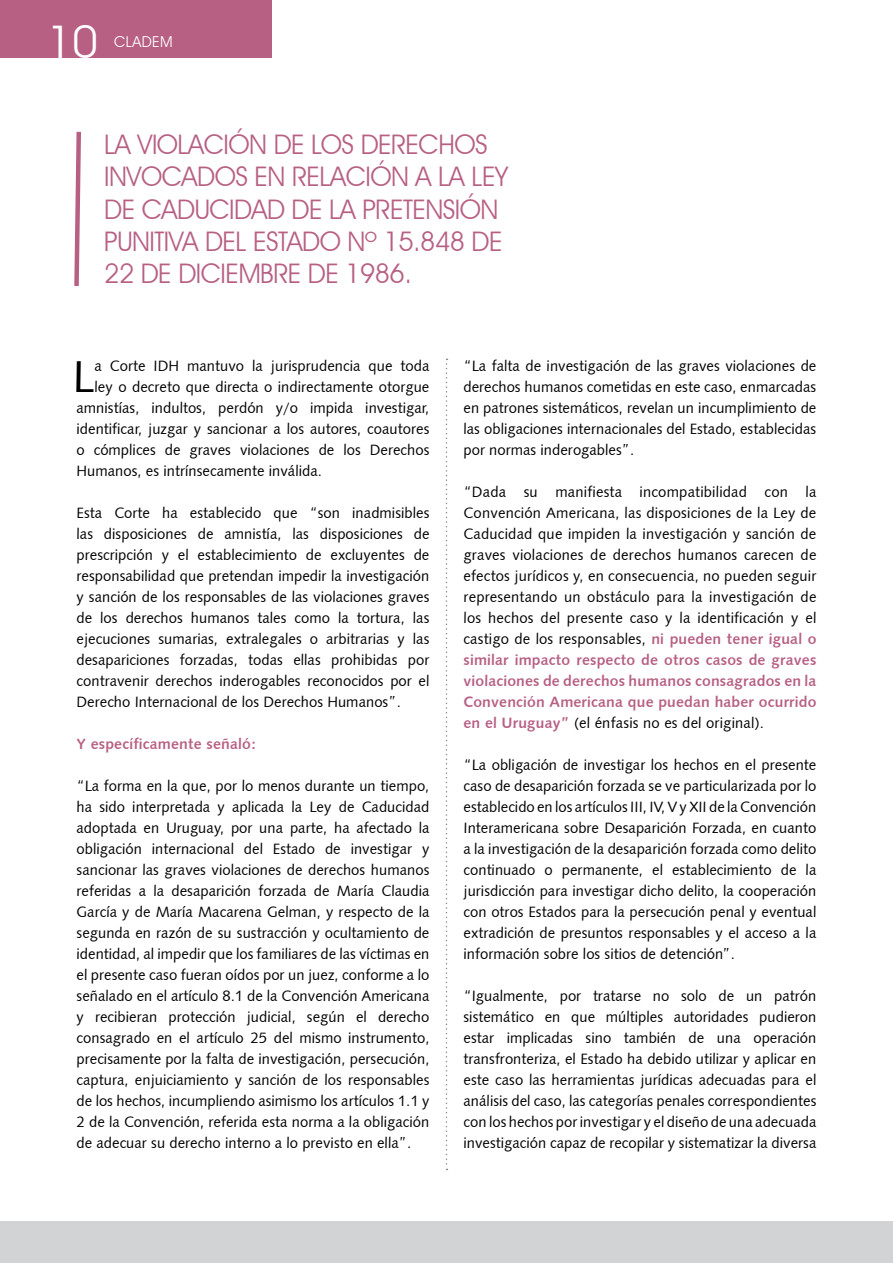
<style>
.page{position:relative;width:893px;height:1263px;background:#fff}
.page>*{position:absolute;margin:0;border:0;box-sizing:border-box;transform-origin:0 0}
.t1{font:45px "Avant Garde IT Cby BT";color:#fff}
.t2{font:44.7px "Humanist 531 BT Roman A";color:#000}
.t3{font:27px/32.4px "Avant Garde IT Cby BT";letter-spacing:-.02em;color:#b76083}
.t4{font:15px/21px "Humanist 531 BT Roman A";color:#000;text-align:justify}
.t5{font:15px/21px "Humanist 531 BT Bold A";letter-spacing:.01em;color:#b76083;text-align:justify}
.t6{font:15px "Avant Garde IT Cby BT";letter-spacing:.03em;color:#fff}
.s1{font-family:"Humanist 531 BT Bold A";color:#b76083}
</style>
<div class="page">
<div style="left:0;top:0;width:272px;height:58px;background:#b76083"></div>
<div style="left:0;top:1221px;width:893px;height:42px;background:#d1d3d4"></div>
<svg style="left:74px;top:131px;width:7px;height:155px"></svg>
<svg style="left:446px;top:359px;width:1px;height:811px"></svg>
<h1 class="t1" style="left:47px;top:15px;width:52px">10</h1>
<p class="t6" style="left:114px;top:33px;width:60px">CLADEM</p>
<h3 class="t3" style="left:104px;top:128px;width:405px">LA VIOLACIÓN DE LOS DERECHOS<br>INVOCADOS EN RELACIÓN A LA LEY<br>DE CADUCIDAD DE LA PRETENSIÓN<br>PUNITIVA DEL ESTADO Nº 15.848 DE<br>22 DE DICIEMBRE DE 1986.</h3>
<h2 class="t2" style="left:73px;top:348px;width:23px">L</h2>
<p class="t4" style="left:94px;top:355px;width:336px">a Corte IDH mantuvo la jurisprudencia que toda</p>
<p class="t4" style="left:94px;top:376px;width:336px">ley o decreto que directa o indirectamente otorgue</p>
<p class="t4" style="left:77px;top:397px;width:354px">amnistías, indultos, perdón y/o impida investigar,</p>
<p class="t4" style="left:77px;top:418px;width:354px">identificar, juzgar y sancionar a los autores, coautores</p>
<p class="t4" style="left:77px;top:439px;width:354px">o cómplices de graves violaciones de los Derechos</p>
<p class="t4" style="left:77px;top:460px;width:247px">Humanos, es intrínsecamente inválida.</p>
<p class="t4" style="left:77px;top:502px;width:354px">Esta Corte ha establecido que “son inadmisibles las disposiciones de amnistía, las disposiciones de prescripción y el establecimiento de excluyentes de responsabilidad que pretendan impedir la investigación y sanción de los responsables de las violaciones graves de los derechos humanos tales como la tortura, las ejecuciones sumarias, extralegales o arbitrarias y las desapariciones forzadas, todas ellas prohibidas por contravenir derechos inderogables reconocidos por el Derecho Internacional de los Derechos Humanos”.</p>
<p class="t5" style="left:77px;top:733px;width:181px">Y específicamente señaló:</p>
<p class="t4" style="left:77px;top:775px;width:354px">“La forma en la que, por lo menos durante un tiempo, ha sido interpretada y aplicada la Ley de Caducidad adoptada en Uruguay, por una parte, ha afectado la obligación internacional del Estado de investigar y sancionar las graves violaciones de derechos humanos referidas a la desaparición forzada de María Claudia García y de María Macarena Gelman, y respecto de la segunda en razón de su sustracción y ocultamiento de identidad, al impedir que los familiares de las víctimas en el presente caso fueran oídos por un juez, conforme a lo señalado en el artículo 8.1 de la Convención Americana y recibieran protección judicial, según el derecho consagrado en el artículo 25 del mismo instrumento, precisamente por la falta de investigación, persecución, captura, enjuiciamiento y sanción de los responsables de los hechos, incumpliendo asimismo los artículos 1.1 y 2 de la Convención, referida esta norma a la obligación de adecuar su derecho interno a lo previsto en ella”.</p>
<p class="t4" style="left:463px;top:355px;width:354px">“La falta de investigación de las graves violaciones de derechos humanos cometidas en este caso, enmarcadas en patrones sistemáticos, revelan un incumplimiento de las obligaciones internacionales del Estado, establecidas por normas inderogables”.</p>
<p class="t4" style="left:463px;top:481px;width:354px">“Dada su manifiesta incompatibilidad con la Convención Americana, las disposiciones de la Ley de Caducidad que impiden la investigación y sanción de graves violaciones de derechos humanos carecen de efectos jurídicos y, en consecuencia, no pueden seguir representando un obstáculo para la investigación de los hechos del presente caso y la identificación y el castigo de los responsables, <span class="s1">ni pueden tener igual o</span></p>
<p class="t5" style="left:463px;top:649px;width:354px">similar impacto respecto de otros casos de graves violaciones de derechos humanos consagrados en la Convención Americana que puedan haber ocurrido</p>
<p class="t4" style="left:463px;top:712px;width:302px"><span class="s1">en el Uruguay”</span> (el énfasis no es del original).</p>
<p class="t4" style="left:463px;top:754px;width:354px">“La obligación de investigar los hechos en el presente caso de desaparición forzada se ve particularizada por lo establecido en los artículos III, IV, V y XII de la Convención Interamericana sobre Desaparición Forzada, en cuanto a la investigación de la desaparición forzada como delito continuado o permanente, el establecimiento de la jurisdicción para investigar dicho delito, la cooperación con otros Estados para la persecución penal y eventual extradición de presuntos responsables y el acceso a la información sobre los sitios de detención”.</p>
<p class="t4" style="left:463px;top:985px;width:354px">“Igualmente, por tratarse no solo de un patrón sistemático en que múltiples autoridades pudieron estar implicadas sino también de una operación transfronteriza, el Estado ha debido utilizar y aplicar en este caso las herramientas jurídicas adecuadas para el análisis del caso, las categorías penales correspondientes con los hechos por investigar y el diseño de una adecuada investigación capaz de recopilar y sistematizar la diversa</p>
</div>
